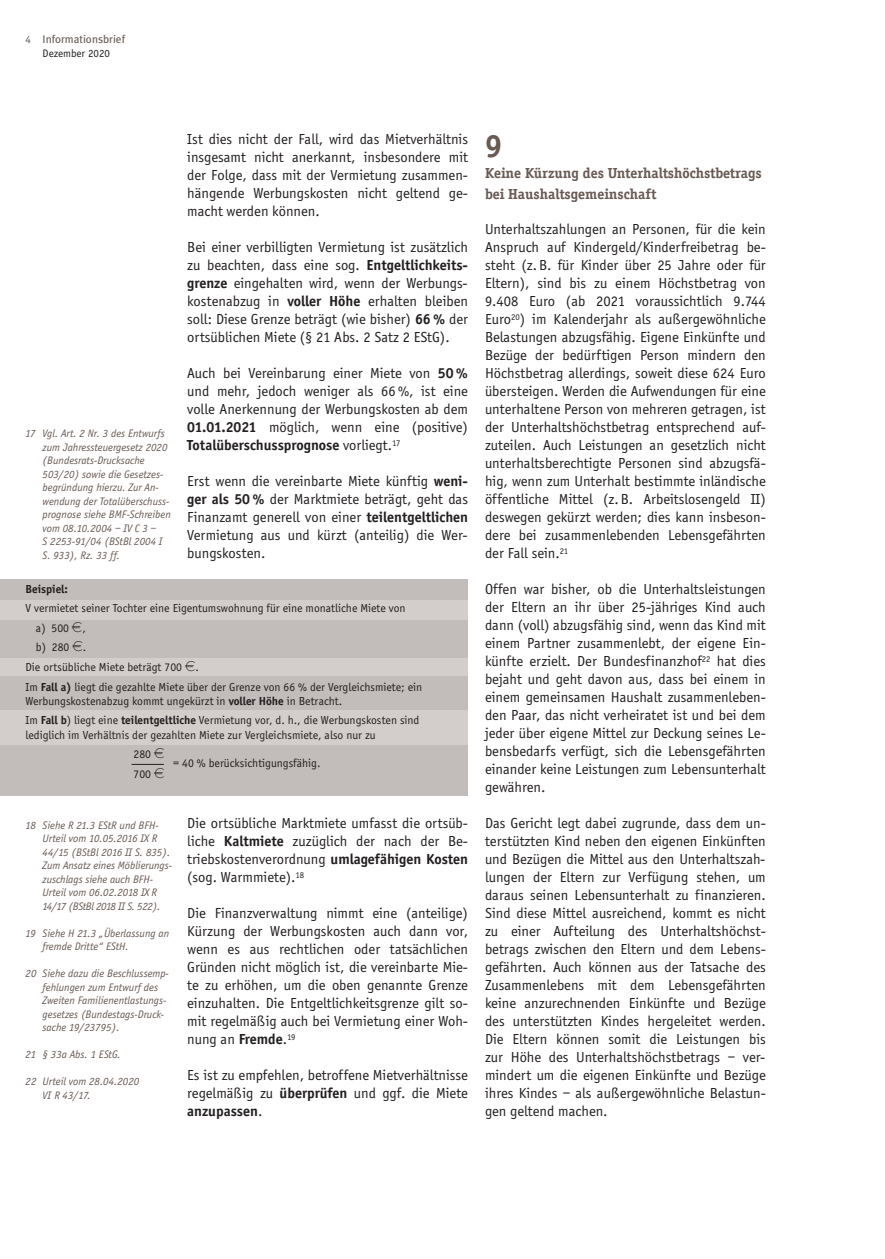
<style>
.page{position:relative;width:885px;height:1259px;background:#fff}
.page>*{position:absolute;margin:0;border:0;box-sizing:border-box;transform-origin:0 0}
.t1{font:700 33px "Officina Serif";color:#685a54}
.t2{font:15px/18px "Officina Sans";color:#231f20;text-align:justify}
.t3{font:700 15px/21px "Officina Serif";color:#685a54}
.t4{font:12px/19.5px "Officina Sans";color:#231f20}
.t5{font:700 12px "Officina Sans";color:#231f20}
.t6{font:italic 11.25px/13.5px "Officina Sans";color:#685a54}
.t7{font:11.25px/14.2px "Meta Plus";color:#685a54;text-align:center}
.s1{font-family:"Officina Sans"}
.s2{font-family:"Officina Sans";color:#231f20}
.s3{font-weight:700}
.s4{font-family:"Eurofont";font-size:12.75px}
</style>
<div class="page">
<svg style="left:0;top:579px;width:468px;height:217px;background:#c7c2c0"></svg>
<p class="t7" style="left:26px;top:32px;width:101px"><span class="s1">4</span> Informationsbrief<br><span class="s2">Dezember 2020</span></p>
<p class="t6" style="left:43px;top:426px;width:130px;text-indent:-17px">17 Vgl. Art. 2 Nr. 3 des Entwurfs zum Jahressteuergesetz 2020 (Bundesrats-Drucksache<br>503/20) sowie die Gesetzes&shy;begründung hierzu. Zur An&shy;wendung der Totalüberschuss&shy;prognose siehe BMF-Schreiben vom 08.10.2004 – IV C 3 –<br>S 2253-91/04 (BStBl 2004 I<br>S. 933), Rz. 33 ff.</p>
<p class="t2" style="left:187px;top:130px;width:282px">Ist dies nicht der Fall, wird das Mietverhältnis insgesamt nicht anerkannt, insbesondere mit der Folge, dass mit der Vermietung zusammen&shy;hängende Werbungskosten nicht geltend ge&shy;macht werden können.</p>
<p class="t2" style="left:187px;top:238px;width:282px">Bei einer verbilligten Vermietung ist zusätzlich zu beachten, dass eine sog. <span class="s3">Entgeltlichkeits&shy;grenze</span> eingehalten wird, wenn der Werbungs&shy;kostenabzug in <span class="s3">voller Höhe</span> erhalten bleiben soll: Diese Grenze beträgt (wie bisher) <span class="s3">66 %</span> der ortsüblichen Miete (§ 21 Abs. 2 Satz 2 EStG).</p>
<p class="t2" style="left:187px;top:364px;width:282px">Auch bei Vereinbarung einer Miete von <span class="s3">50 % </span>und mehr, jedoch weniger als 66%, ist eine volle Anerkennung der Werbungskosten ab dem <span class="s3">01.01.2021</span> möglich, wenn eine (positive)<br><span class="s3">Totalüberschussprognose</span> vorliegt.<sup>17</sup></p>
<p class="t2" style="left:187px;top:472px;width:282px">Erst wenn die vereinbarte Miete künftig <span class="s3">weni&shy;ger als 50 %</span> der Marktmiete beträgt, geht das Finanzamt generell von einer <span class="s3">teilentgeltlichen </span>Vermietung aus und kürzt (anteilig) die Wer&shy;bungskosten.</p>
<p class="t5" style="left:25px;top:581px;width:44px">Beispiel:</p>
<p class="t4" style="left:25px;top:598px;width:382px">V vermietet seiner Tochter eine Eigentumswohnung für eine monatliche Miete von</p>
<p class="t4" style="left:36px;top:618px;width:51px">a) 500 <span class="s4">i</span>,</p>
<p class="t4" style="left:36px;top:637px;width:52px">b) 280 <span class="s4">i</span>.</p>
<p class="t4" style="left:25px;top:657px;width:175px">Die ortsübliche Miete beträgt 700 <span class="s4">i</span>.</p>
<p class="t4" style="left:25px;top:677px;width:398px">Im <span class="s3">Fall a)</span> liegt die gezahlte Miete über der Grenze von 66 % der Vergleichsmiete; ein</p>
<p class="t4" style="left:25px;top:691px;width:395px">Werbungskostenabzug kommt ungekürzt in <span class="s3">voller Höhe</span> in Betracht.<br>Im <span class="s3">Fall b</span>) liegt eine <span class="s3">teilentgeltliche</span> Vermietung vor, d. h., die Werbungskosten sind</p>
<p class="t4" style="left:133px;top:725px;width:244px;text-indent:-108px">lediglich im Verhältnis der gezahlten Miete zur Vergleichsmiete, also nur zu<br>280 <span class="s4">i</span></p>
<p class="t4" style="left:173px;top:753px;width:149px">= 40 % berücksichtigungsfähig.</p>
<p class="t4" style="left:133px;top:764px;width:32px">700 <span class="s4">i</span></p>
<p class="t6" style="left:43px;top:818px;width:131px;text-indent:-17px">18 Siehe R 21.3 EStR und BFH-<br>Urteil vom 10.05.2016 IX R<br>44/15 (BStBl 2016 II S. 835).<br>Zum Ansatz eines Möblierungs&shy;zuschlags siehe auch BFH-<br>Urteil vom 06.02.2018 IX R<br>14/17 (BStBl 2018 II S. 522).</p>
<p class="t6" style="left:43px;top:926px;width:128px;text-indent:-17px">19 Siehe H 21.3 „Überlassung an fremde Dritte“ EStH.</p>
<p class="t6" style="left:43px;top:966px;width:128px;text-indent:-17px">20 Siehe dazu die Beschlussemp&shy;fehlungen zum Entwurf des<br>Zweiten Familienentlastungs&shy;gesetzes (Bundestags-Druck&shy;sache 19/23795).</p>
<p class="t6" style="left:26px;top:1047px;width:97px">21 § 33a Abs. 1 EStG.</p>
<p class="t6" style="left:43px;top:1074px;width:98px;text-indent:-17px">22 Urteil vom 28.04.2020<br>VI R 43/17.</p>
<p class="t2" style="left:187px;top:814px;width:282px">Die ortsübliche Marktmiete umfasst die ortsüb&shy;liche <span class="s3">Kaltmiete</span> zuzüglich der nach der Be&shy;triebskostenverordnung <span class="s3">umlagefähigen Kosten </span>(sog. Warmmiete).<sup>18</sup></p>
<p class="t2" style="left:187px;top:904px;width:282px">Die Finanzverwaltung nimmt eine (anteilige)<br>Kürzung der Werbungskosten auch dann vor, wenn es aus rechtlichen oder tatsächlichen Gründen nicht möglich ist, die vereinbarte Mie&shy;te zu erhöhen, um die oben genannte Grenze einzuhalten. Die Entgeltlichkeitsgrenze gilt so&shy;mit regelmäßig auch bei Vermietung einer Woh&shy;nung an <span class="s3">Fremde</span>.<sup>19</sup></p>
<p class="t2" style="left:187px;top:1066px;width:282px">Es ist zu empfehlen, betroffene Mietverhältnisse regelmäßig zu <span class="s3">überprüfen</span> und ggf. die Miete <span class="s3">anzupassen</span>.</p>
<p class="t1" style="left:485px;top:126px;width:19px">9</p>
<p class="t3" style="left:485px;top:162px;width:278px">Keine Kürzung des Unterhaltshöchstbetrags bei Haushaltsgemeinschaft</p>
<p class="t2" style="left:485px;top:220px;width:282px">Unterhaltszahlungen an Personen, für die kein Anspruch auf Kindergeld/Kinderfreibetrag be&shy;steht (z. B. für Kinder über 25 Jahre oder für Eltern), sind bis zu einem Höchstbetrag von 9.408 Euro (ab 2021 voraussichtlich 9.744<br>Euro<sup>20</sup>) im Kalenderjahr als außergewöhnliche Belastungen abzugsfähig. Eigene Einkünfte und Bezüge der bedürftigen Person mindern den Höchstbetrag allerdings, soweit diese 624 Euro übersteigen. Werden die Aufwendungen für eine unterhaltene Person von mehreren getragen, ist der Unterhaltshöchstbetrag entsprechend auf&shy;zuteilen. Auch Leistungen an gesetzlich nicht unterhaltsberechtigte Personen sind abzugsfä&shy;hig, wenn zum Unterhalt bestimmte inländische öffentliche Mittel (z. B. Arbeitslosengeld II) deswegen gekürzt werden; dies kann insbeson&shy;dere bei zusammenlebenden Lebensgefährten der Fall sein.<sup>21</sup></p>
<p class="t2" style="left:485px;top:580px;width:282px">Offen war bisher, ob die Unterhaltsleistungen der Eltern an ihr über 25-jähriges Kind auch dann (voll) abzugsfähig sind, wenn das Kind mit einem Partner zusammenlebt, der eigene Ein&shy;künfte erzielt. Der Bundesfinanzhof<sup>22</sup> hat dies bejaht und geht davon aus, dass bei einem in einem gemeinsamen Haushalt zusammenleben&shy;den Paar, das nicht verheiratet ist und bei dem jeder über eigene Mittel zur Deckung seines Le&shy;bensbedarfs verfügt, sich die Lebensgefährten einander keine Leistungen zum Lebensunterhalt gewähren.</p>
<p class="t2" style="left:485px;top:814px;width:282px">Das Gericht legt dabei zugrunde, dass dem un&shy;terstützten Kind neben den eigenen Einkünften und Bezügen die Mittel aus den Unterhaltszah&shy;lungen der Eltern zur Verfügung stehen, um daraus seinen Lebensunterhalt zu finanzieren.<br>Sind diese Mittel ausreichend, kommt es nicht zu einer Aufteilung des Unterhaltshöchst&shy;betrags zwischen den Eltern und dem Lebens&shy;gefährten. Auch können aus der Tatsache des Zusammenlebens mit dem Lebensgefährten keine anzurechnenden Einkünfte und Bezüge des unterstützten Kindes hergeleitet werden.<br>Die Eltern können somit die Leistungen bis zur Höhe des Unterhaltshöchstbetrags – ver&shy;mindert um die eigenen Einkünfte und Bezüge ihres Kindes – als außergewöhnliche Belastun&shy;gen geltend machen.</p>
</div>
